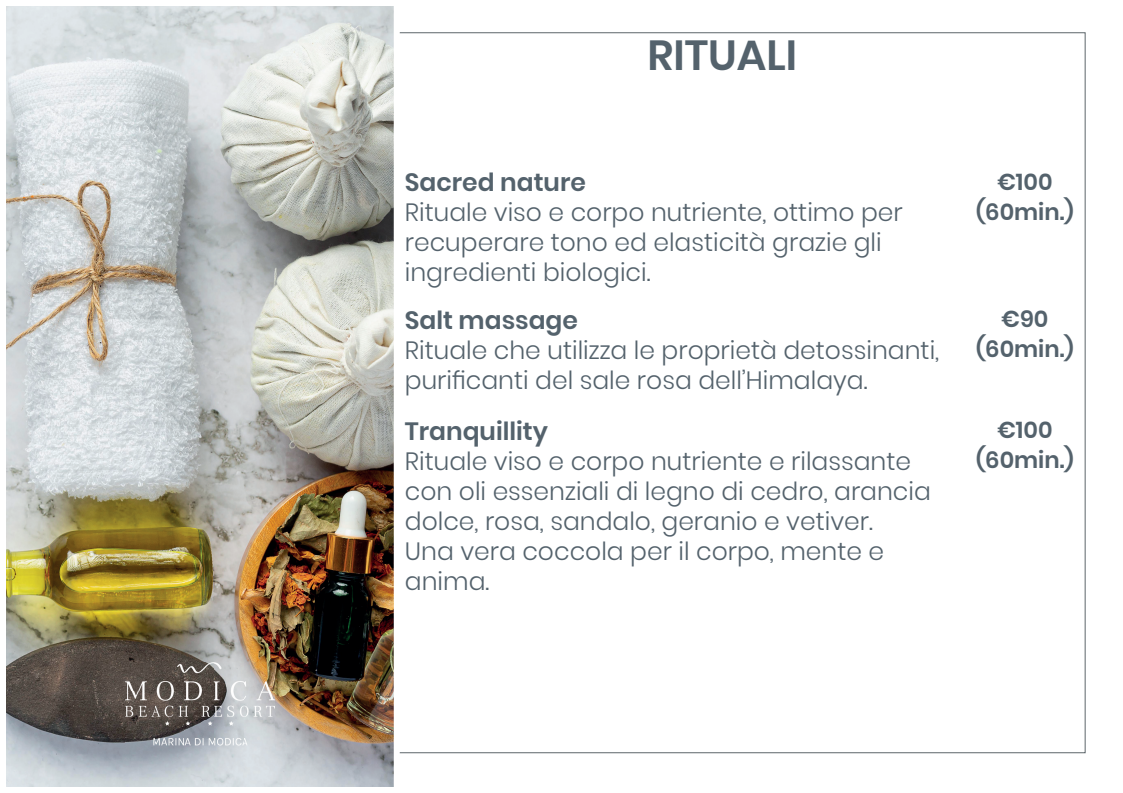
<style>
.page{position:relative;width:1123px;height:793px;background:#fff}
.page>*{position:absolute;margin:0;border:0;box-sizing:border-box;transform-origin:0 0}
.t1{font:600 42px "Poppins";color:#54626c}
.t2{font:300 25px/30px "Poppins";color:#54626c}
.t3{font:600 25px "Poppins";color:#54626c}
.t4{font:600 23px/30px "Poppins";color:#54626c;text-align:center}
</style>
<div class="page">
<img style="left:7px;top:7px;width:386px;height:779px">
<div style="left:0;top:0;width:400px;height:793px;border:6px solid #fff"></div>
<img style="left:125px;top:662px;width:150px;height:88px">
<h1 class="t1" style="left:648px;top:31px;width:151px">RITUALI</h1>
<p class="t3" style="left:405px;top:168px;width:183px">Sacred nature</p>
<p class="t2" style="left:405px;top:198px;width:499px">Rituale viso e corpo nutriente, ottimo per recuperare tono ed elasticità grazie gli ingredienti biologici.</p>
<p class="t3" style="left:405px;top:306px;width:175px">Salt massage</p>
<p class="t2" style="left:405px;top:335px;width:536px">Rituale che utilizza le proprietà detossinanti, purificanti del sale rosa dell’Himalaya.</p>
<p class="t3" style="left:405px;top:417px;width:145px">Tranquillity</p>
<p class="t2" style="left:405px;top:446px;width:528px">Rituale viso e corpo nutriente e rilassante con oli essenziali di legno di cedro, arancia dolce, rosa, sandalo, geranio e vetiver.<br>Una vera coccola per il corpo, mente e anima.</p>
<p class="t4" style="left:976px;top:167px;width:99px">€100 (60min.)</p>
<p class="t4" style="left:976px;top:304px;width:99px">€90 (60min.)</p>
<p class="t4" style="left:976px;top:415px;width:99px">€100 (60min.)</p>
</div>
